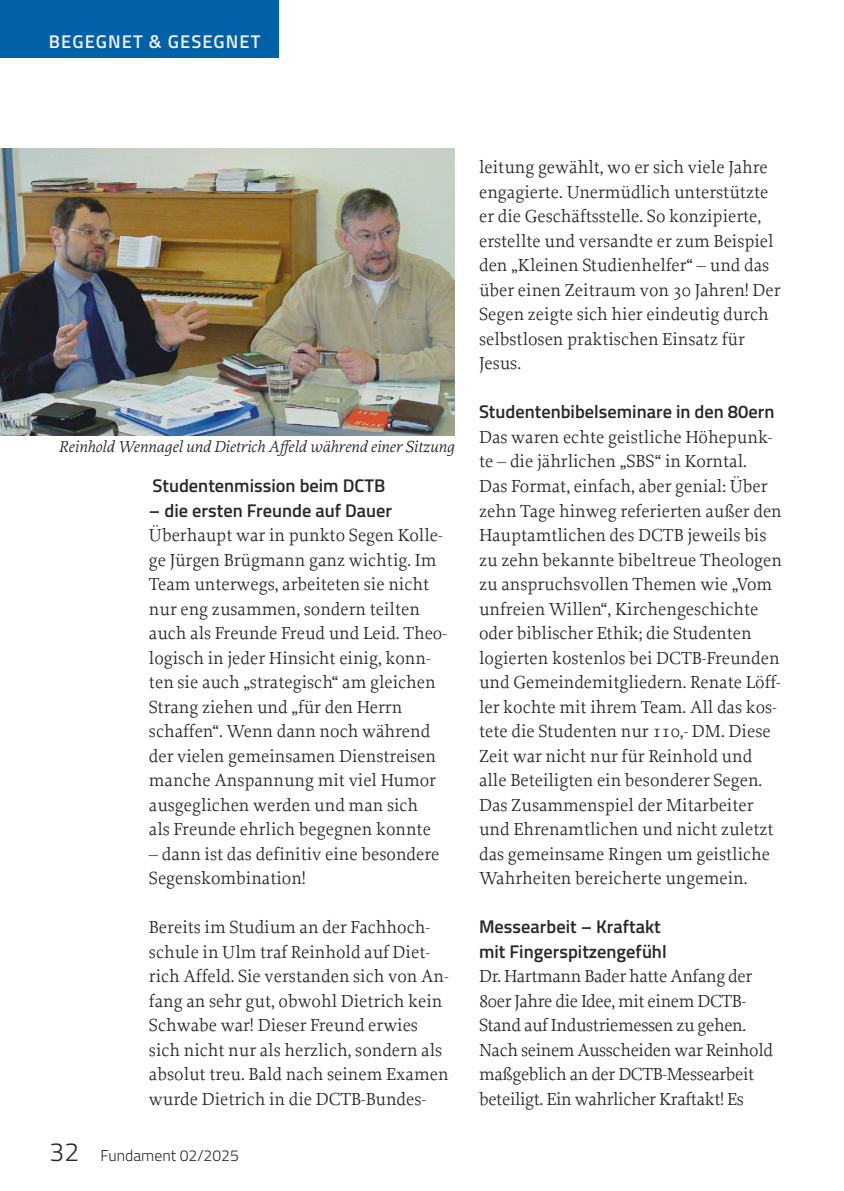
<style>
.page{position:relative;width:844px;height:1191px;background:#fff}
.page>*{position:absolute;margin:0;border:0;box-sizing:border-box;transform-origin:0 0}
.Fließtext_2_Spalten{font:18.38px/24.5px "Proforma";color:#282828}
.Fließtext_2_Spalten-2{font:18.38px/24.5px "Proforma";letter-spacing:-.02em;color:#282828}
.Ü4_2_Spalten{font:600 18.38px/24.5px "Titillium";color:#282828}
.Fließtext_2_Spalten-3{font:600 18.38px "Titillium";color:#282828}
.Nav_Rubrik_lb{font:600 18.38px "Titillium";letter-spacing:.06em;color:#eff1f5}
.Bildlegende{font:italic 16.62px "Proforma";color:#282828}
.t1{font:300 15.75px "Titillium";color:#282828}
.s1{font-size:26.25px}
</style>
<div class="page">
<img style="left:0;top:149px;width:454px;height:287px">
<div style="left:0;top:0;width:278px;height:58px;background:#0061a9"></div>
<p class="Nav_Rubrik_lb" style="left:49px;top:27px;width:213px">BEGEGNET &amp; GESEGNET</p>
<p class="Bildlegende" style="left:58px;top:436px;width:397px">Reinhold Wennagel und Dietrich Affeld während einer Sitzung</p>
<p class="Fließtext_2_Spalten-3" style="left:152px;top:472px;width:234px">Studentenmission beim DCTB</p>
<p class="Fließtext_2_Spalten-3" style="left:149px;top:496px;width:245px">– die ersten Freunde auf Dauer</p>
<p class="Fließtext_2_Spalten" style="left:149px;top:522px;width:299px">Überhaupt war in punkto Segen Kolle&shy;ge Jürgen Brügmann ganz wichtig. Im Team unterwegs, arbeiteten sie nicht nur eng zusammen, sondern teilten auch als Freunde Freud und Leid. Theo&shy;logisch in jeder Hinsicht einig, konn&shy;ten sie auch „strategisch“ am gleichen Strang ziehen und „für den Herrn schaffen“. Wenn dann noch während der vielen gemeinsamen Dienstreisen manche Anspannung mit viel Humor ausgeglichen werden und man sich<br>als Freunde ehrlich begegnen konnte</p>
<p class="Fließtext_2_Spalten" style="left:149px;top:841px;width:292px">– dann ist das definitiv eine besondere<br>Segenskombination!</p>
<p class="Fließtext_2_Spalten" style="left:149px;top:914px;width:301px">Bereits im Studium an der Fachhoch&shy;schule in Ulm traf Reinhold auf Diet&shy;rich Affeld. Sie verstanden sich von An&shy;fang an sehr gut, obwohl Dietrich kein Schwabe war! Dieser Freund erwies sich nicht nur als herzlich, sondern als absolut treu. Bald nach seinem Examen wurde Dietrich in die DCTB-Bundes-</p>
<p class="t1" style="left:50px;top:1143px;width:191px"><span class="s1">32</span> Fundament 02/2025</p>
<p class="Fließtext_2_Spalten" style="left:479px;top:155px;width:303px">leitung gewählt, wo er sich viele Jahre engagierte. Unermüdlich unterstützte er die Geschäftsstelle. So konzipierte, erstellte und versandte er zum Beispiel den „Kleinen Studienhelfer“ – und das über einen Zeitraum von 30 Jahren! Der Segen zeigte sich hier eindeutig durch selbstlosen praktischen Einsatz für Jesus.</p>
<p class="Ü4_2_Spalten" style="left:479px;top:399px;width:297px">Studentenbibelseminare in den 80ern</p>
<p class="Fließtext_2_Spalten" style="left:479px;top:424px;width:304px">Das waren echte geistliche Höhepunk&shy;te – die jährlichen „SBS“ in Korntal.<br>Das Format, einfach, aber genial: Über zehn Tage hinweg referierten außer den Hauptamtlichen des DCTB jeweils bis zu zehn bekannte bibeltreue Theologen zu anspruchsvollen Themen wie „Vom unfreien Willen“, Kirchengeschichte oder biblischer Ethik; die Studenten logierten kostenlos bei DCTB-Freunden und Gemeindemitgliedern. Renate Löff&shy;ler kochte mit ihrem Team. All das kos&shy;tete die Studenten nur 110,- DM. Diese Zeit war nicht nur für Reinhold und alle Beteiligten ein besonderer Segen.<br>Das Zusammenspiel der Mitarbeiter und Ehrenamtlichen und nicht zuletzt das gemeinsame Ringen um geistliche Wahrheiten bereicherte ungemein.</p>
<p class="Ü4_2_Spalten" style="left:479px;top:913px;width:189px">Messearbeit – Kraftakt mit Fingerspitzengefühl</p>
<p class="Fließtext_2_Spalten-2" style="left:479px;top:963px;width:295px">Dr. Hartmann Bader hatte Anfang der 80er Jahre die Idee, mit einem DCTB-Stand auf Industriemessen zu gehen.<br>Nach seinem Ausscheiden war Reinhold maßgeblich an der DCTB-Messearbeit beteiligt. Ein wahrlicher Kraftakt! Es</p>
</div>
